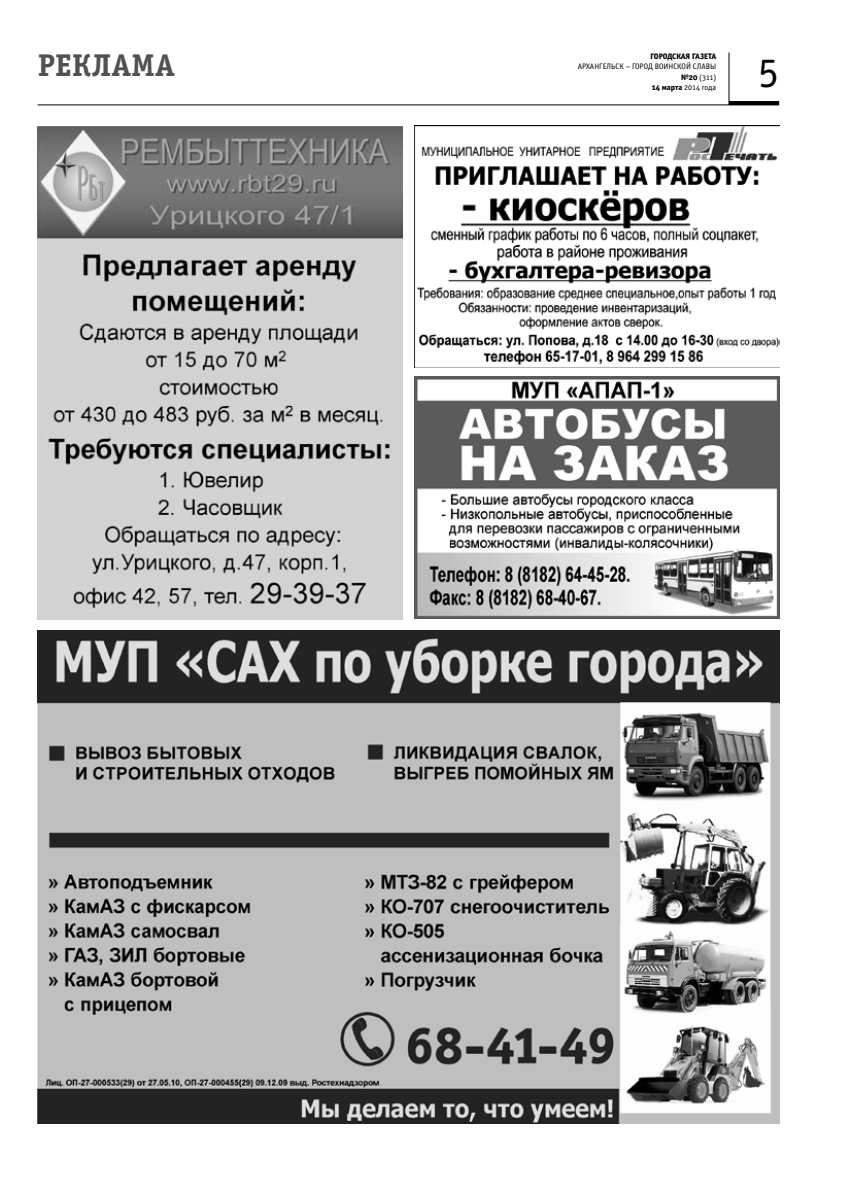
<style>
.page{position:relative;width:842px;height:1191px;background:#fff}
.page>*{position:absolute;margin:0;border:0;box-sizing:border-box;transform-origin:0 0}
.t1{font:42px "Officina Serif Book OSC";color:#000}
.t2{font:31.5px "Officina Serif Bold OSC";color:#515151}
.t3{font:8px/10.5px "Officina Sans Book OSC";color:#000;text-align:right}
.t4{font:8px "Officina Sans Extra Bold OSC";color:#000}
.s1{font-family:"Officina Sans Extra Bold OSC"}
</style>
<div class="page">
<hr style="left:729px;top:52px;width:1px;height:53px;background:#000">
<hr style="left:38px;top:105px;width:741px;height:1px;background:#000">
<hr style="left:729px;top:101px;width:50px;height:4px;background:#000">
<img style="left:38px;top:630px;width:741px;height:493px">
<img style="left:38px;top:126px;width:364px;height:493px">
<img style="left:415px;top:126px;width:364px;height:241px">
<img style="left:415px;top:376px;width:364px;height:242px">
<h2 class="t2" style="left:38px;top:47px;width:139px">реклама</h2>
<p class="t4" style="left:650px;top:51px;width:67px">Городская газета</p>
<p class="t3" style="left:578px;top:61px;width:140px">Архангельск – город воинской славы <span class="s1">№20</span> (311)<br><span class="s1">14 марта</span> 2014 года</p>
<h1 class="t1" style="left:758px;top:47px;width:22px">5</h1>
</div>
